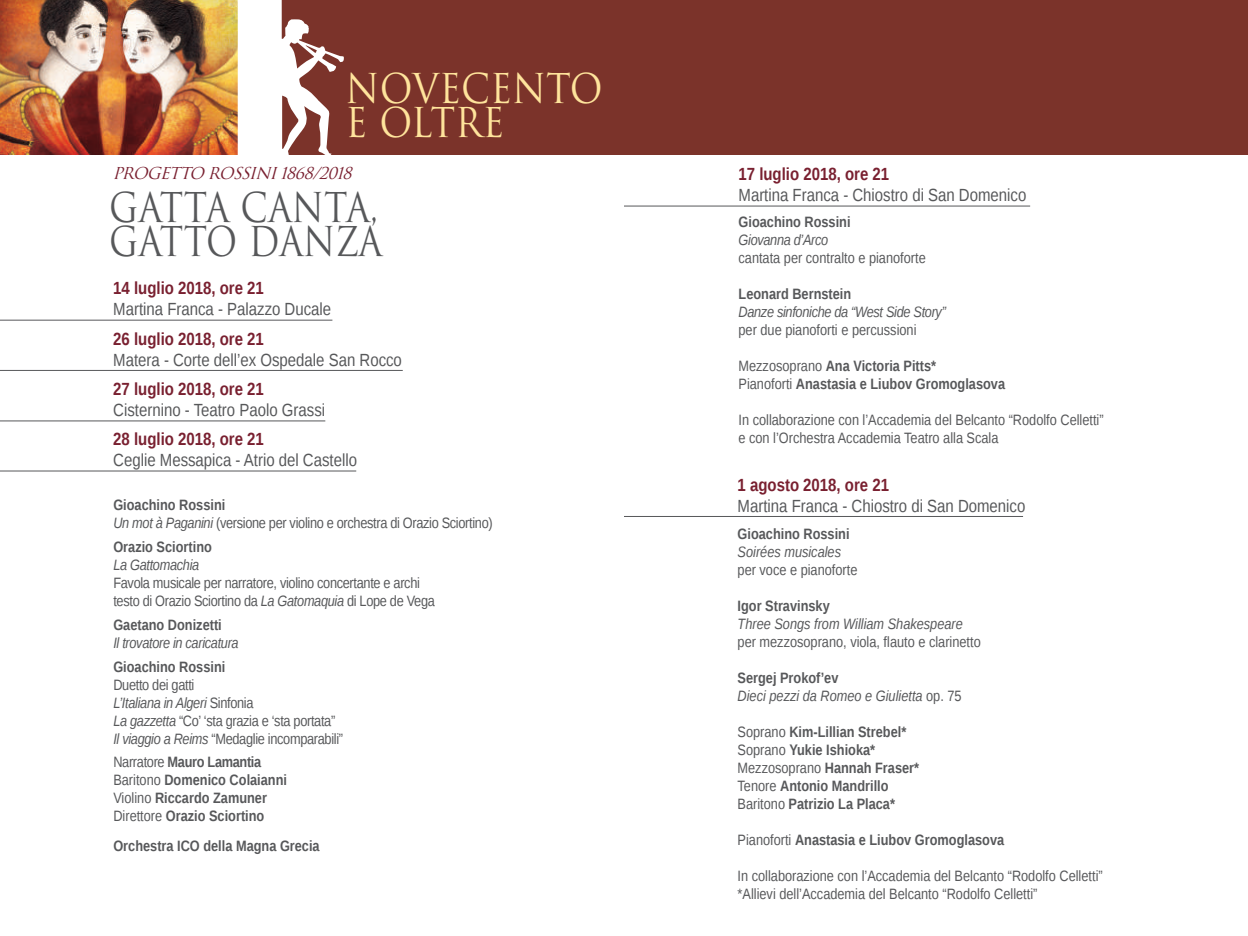
<style>
.page{position:relative;width:1248px;height:936px;background:#fff}
.page>*{position:absolute;margin:0;border:0;box-sizing:border-box;transform-origin:0 0}
.t1{font:40px/34px "Trajan";color:#57585a;scale:.85 1}
.t2{font:40px/34px "Trajan";color:#ffe49c;scale:.9 1}
.t3{font:17.6px "Liberation Sans";color:#57585a;scale:.85 1}
.t4{font:700 17.6px "Liberation Sans";color:#792030;scale:.85 1}
.t5{font:italic 16px "Trajan Pro 3";color:#792030}
.t6{font:700 15px/18px "Liberation Sans";color:#57585a;scale:.85 1}
.t7{font:15px/18px "Liberation Sans";color:#57585a;scale:.85 1}
.t8{font:15px/18px "Liberation Sans";letter-spacing:-.025em;color:#57585a;scale:.85 1}
.t9{font:italic 15px/18px "Liberation Sans";color:#57585a;scale:.85 1}
.t10{font:italic 15px "Liberation Sans";letter-spacing:-.025em;color:#57585a;scale:.85 1}
.s1{font-weight:700}
.s2{font-style:italic}
.s3{font-weight:400}
.s4{font-weight:700;font-style:normal}
.s5{font-style:normal}
</style>
<div class="page">
<div style="left:0;top:0;width:1247px;height:154px;background:#7b332a"></div>
<hr style="left:624px;top:205px;width:406px;height:1px;background:#57585a">
<hr style="left:624px;top:516px;width:398px;height:1px;background:#57585a">
<hr style="left:0;top:370px;width:403px;height:1px;background:#57585a">
<hr style="left:0;top:420px;width:325px;height:1px;background:#57585a">
<hr style="left:0;top:470px;width:356px;height:1px;background:#57585a">
<hr style="left:0;top:319px;width:332px;height:1px;background:#57585a">
<img style="left:0;top:0;width:238px;height:154px">
<svg style="left:238px;top:0;width:106px;height:155px"></svg>
<h1 class="t2" style="left:345px;top:71px;width:287px">NOVECENTO<br>E OLTRE</h1>
<p class="t5" style="left:112px;top:162px;width:247px">PROGETTO ROSSINI1868/2018</p>
<h1 class="t1" style="left:109px;top:191px;width:323px">GATTA CANTA,<br>GATTO DANZA</h1>
<p class="t4" style="left:113px;top:276px;width:179px">14 luglio 2018, ore 21</p>
<p class="t3" style="left:113px;top:299px;width:258px">Martina Franca - Palazzo Ducale</p>
<p class="t4" style="left:113px;top:326px;width:179px">26 luglio 2018, ore 21</p>
<p class="t3" style="left:113px;top:349px;width:341px">Matera - Corte dell’ex Ospedale San Rocco</p>
<p class="t4" style="left:113px;top:376px;width:179px">27 luglio 2018, ore 21</p>
<p class="t3" style="left:113px;top:399px;width:251px">Cisternino - Teatro Paolo Grassi</p>
<p class="t4" style="left:113px;top:427px;width:179px">28 luglio 2018, ore 21</p>
<p class="t3" style="left:113px;top:450px;width:288px">Ceglie Messapica - Atrio del Castello</p>
<p class="t8" style="left:113px;top:497px;width:448px"><span class="s1">Gioachino Rossini<br></span><span class="s2">Un mot à Paganini</span> (versione per violino e orchestra di Orazio Sciortino)</p>
<p class="t6" style="left:113px;top:537px;width:117px">Orazio Sciortino</p>
<p class="t10" style="left:113px;top:555px;width:103px">La Gattomachia</p>
<p class="t8" style="left:113px;top:574px;width:380px">Favola musicale per narratore, violino concertante e archi testo di Orazio Sciortino da <span class="s2">La Gatomaquia</span> di Lope de Vega</p>
<p class="t6" style="left:113px;top:615px;width:129px">Gaetano Donizetti</p>
<p class="t10" style="left:113px;top:632px;width:149px">Il trovatore in caricatura</p>
<p class="t6" style="left:113px;top:657px;width:133px">Gioachino Rossini</p>
<p class="t8" style="left:113px;top:676px;width:272px">Duetto dei gatti<br><span class="s2">L’Italiana in Algeri</span> Sinfonia<br><span class="s2">La gazzetta</span> “Co’ ‘sta grazia e ‘sta portata” <span class="s2">Il viaggio a Reims</span> “Medaglie incomparabili”</p>
<p class="t6" style="left:113px;top:752px;width:206px"><span class="s3">Narratore</span> Mauro Lamantia<br><span class="s3">Baritono</span> Domenico Colaianni<br><span class="s3">Violino</span> Riccardo Zamuner<br><span class="s3">Direttore</span> Orazio Sciortino</p>
<p class="t6" style="left:113px;top:836px;width:244px">Orchestra ICO della Magna Grecia</p>
<p class="t4" style="left:738px;top:162px;width:179px">17 luglio 2018, ore 21</p>
<p class="t3" style="left:738px;top:185px;width:340px">Martina Franca - Chiostro di San Domenico</p>
<p class="t6" style="left:738px;top:212px;width:133px">Gioachino Rossini</p>
<p class="t10" style="left:738px;top:230px;width:107px">Giovanna d’Arco</p>
<p class="t7" style="left:738px;top:249px;width:222px">cantata per contralto e pianoforte</p>
<p class="t6" style="left:738px;top:284px;width:134px">Leonard Bernstein</p>
<p class="t10" style="left:738px;top:302px;width:245px">Danze sinfoniche da “West Side Story”</p>
<p class="t7" style="left:738px;top:321px;width:211px">per due pianoforti e percussioni</p>
<p class="t6" style="left:738px;top:356px;width:315px"><span class="s3">Mezzosoprano</span> Ana Victoria Pitts*<br><span class="s3">Pianoforti</span> Anastasia e Liubov Gromoglasova</p>
<p class="t7" style="left:738px;top:411px;width:431px">In collaborazione con l’Accademia del Belcanto “Rodolfo Celletti” e con l’Orchestra Accademia Teatro alla Scala</p>
<p class="t4" style="left:737px;top:472px;width:180px">1 agosto 2018, ore 21</p>
<p class="t3" style="left:737px;top:495px;width:340px">Martina Franca - Chiostro di San Domenico</p>
<p class="t6" style="left:737px;top:524px;width:133px">Gioachino Rossini</p>
<p class="t9" style="left:737px;top:542px;width:123px">Soirées musicales</p>
<p class="t7" style="left:737px;top:561px;width:142px">per voce e pianoforte</p>
<p class="t6" style="left:737px;top:596px;width:110px">Igor Stravinsky</p>
<p class="t9" style="left:737px;top:614px;width:266px">Three Songs from William Shakespeare</p>
<p class="t7" style="left:737px;top:633px;width:287px">per mezzosoprano, viola, flauto e clarinetto</p>
<p class="t9" style="left:737px;top:668px;width:265px"><span class="s4">Sergej Prokof’ev<br></span>Dieci pezzi da Romeo e Giulietta <span class="s5">op. 75</span></p>
<p class="t6" style="left:737px;top:722px;width:215px"><span class="s3">Soprano</span> Kim-Lillian Strebel*<br><span class="s3">Soprano</span> Yukie Ishioka*<br><span class="s3">Mezzosoprano</span> Hannah Fraser*<br><span class="s3">Tenore</span> Antonio Mandrillo<br><span class="s3">Baritono</span> Patrizio La Placa*</p>
<p class="t6" style="left:737px;top:830px;width:315px"><span class="s3">Pianoforti</span> Anastasia e Liubov Gromoglasova</p>
<p class="t7" style="left:737px;top:867px;width:431px">In collaborazione con l’Accademia del Belcanto “Rodolfo Celletti” *Allievi dell’Accademia del Belcanto “Rodolfo Celletti”</p>
</div>
